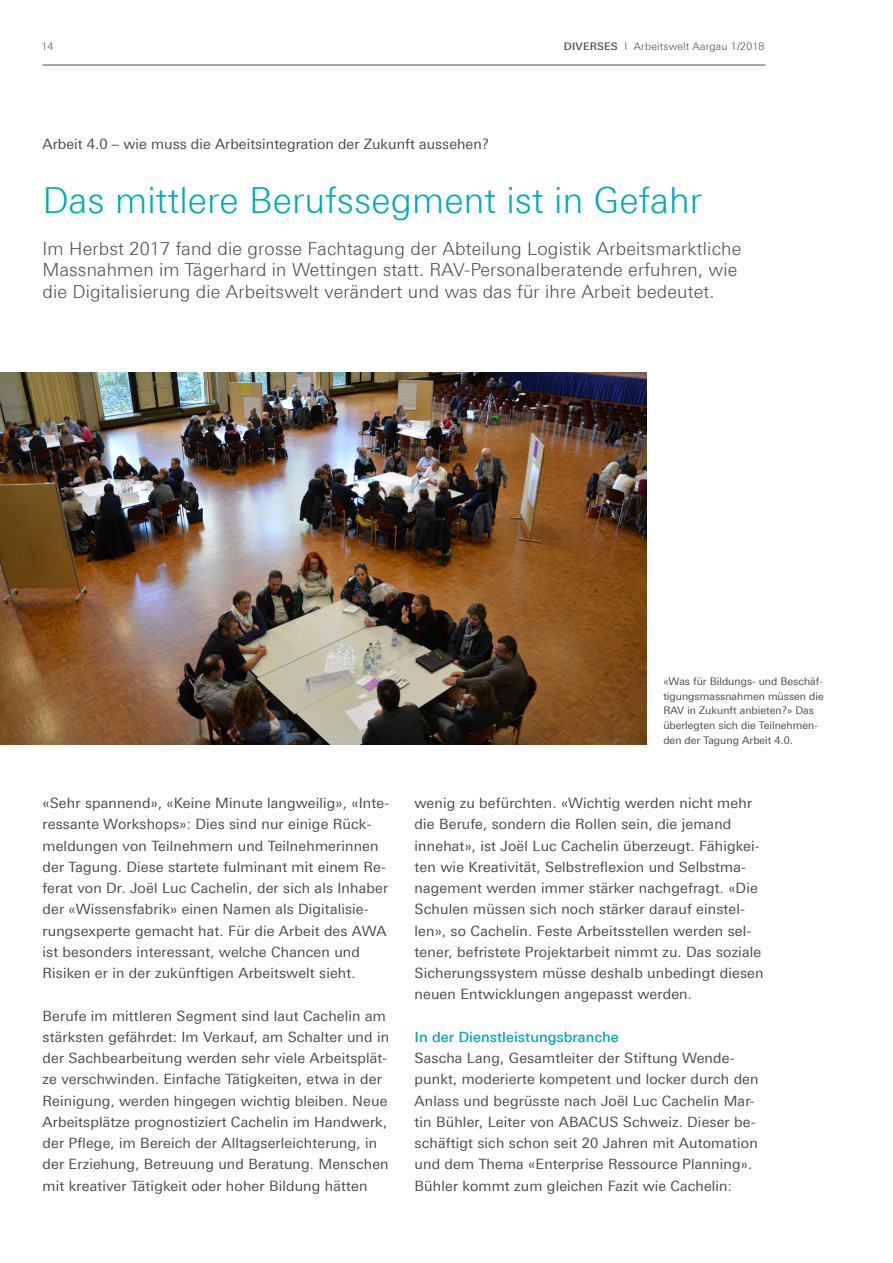
<style>
.page{position:relative;width:893px;height:1263px;background:#fff}
.page>*{position:absolute;margin:0;border:0;box-sizing:border-box;transform-origin:0 0}
.Artikelüberschrift{font:300 36px "Linotype Univers 330";letter-spacing:.005em;color:#00aab3}
.Lead{font:300 18px/21.3px "Linotype Univers 330";letter-spacing:.01em;color:#4b4c4d}
.Lauftext{font:14.25px/21.3px "Linotype Univers 430";letter-spacing:.01em;color:#4b4c4d}
.Einstieg_Überschift{font:14.25px "Linotype Univers 430";letter-spacing:.005em;color:#4b4c4d}
.Lauftext_Untertitel{font:500 14.25px "Linotype Univers 530";color:#00aab3}
.Bildbeschreibung_lin{font:10.5px/14.9px "Linotype Univers 430";color:#4b4c4d}
.t1{font:300 10.5px "Linotype Univers 330";letter-spacing:.02em;color:#4b4c4d}
.s1{font-family:"Linotype Univers 530";font-weight:500}
</style>
<div class="page">
<img style="left:0;top:372px;width:646px;height:372px">
<hr style="left:43px;top:65px;width:722px;height:1px;background:#4b4c4d">
<p class="t1" style="left:42px;top:40px;width:13px">14</p>
<p class="t1" style="left:564px;top:40px;width:202px"><span class="s1">DIVERSES</span> I Arbeitswelt Aargau 1/2018</p>
<p class="Einstieg_Überschift" style="left:43px;top:136px;width:448px">Arbeit 4.0 – wie muss die Arbeitsintegration der Zukunft aussehen?</p>
<p class="Artikelüberschrift" style="left:43px;top:179px;width:661px">Das mittlere Berufssegment ist in Gefahr</p>
<p class="Lead" style="left:43px;top:238px;width:700px">Im Herbst 2017 fand die grosse Fachtagung der Abteilung Logistik Arbeitsmarktliche<br>Massnahmen im Tägerhard in Wettingen statt. RAV-Personalberatende erfuhren, wie die Digitalisierung die Arbeitswelt verändert und was das für ihre Arbeit bedeutet.</p>
<p class="Lauftext" style="left:43px;top:792px;width:348px">«Sehr spannend», «Keine Minute langweilig», «Inte&shy;ressante Workshops»: Dies sind nur einige Rück&shy;meldungen von Teilnehmern und Teilnehmerinnen der Tagung. Diese startete fulminant mit einem Re&shy;ferat von Dr. Joël Luc Cachelin, der sich als Inhaber der «Wissensfabrik» einen Namen als Digitalisie&shy;rungsexperte gemacht hat. Für die Arbeit des AWA ist besonders interessant, welche Chancen und Risiken er in der zukünftigen Arbeitswelt sieht.</p>
<p class="Lauftext" style="left:43px;top:1005px;width:348px">Berufe im mittleren Segment sind laut Cachelin am stärksten gefährdet: Im Verkauf, am Schalter und in der Sachbearbeitung werden sehr viele Arbeitsplät&shy;ze verschwinden. Einfache Tätigkeiten, etwa in der Reinigung, werden hingegen wichtig bleiben. Neue Arbeitsplätze prognostiziert Cachelin im Handwerk, der Pflege, im Bereich der Alltagserleichterung, in der Erziehung, Betreuung und Beratung. Menschen mit kreativer Tätigkeit oder hoher Bildung hätten</p>
<p class="Bildbeschreibung_lin" style="left:663px;top:673px;width:162px">«Was für Bildungs- und Beschäf&shy;tigungsmassnahmen müssen die<br>RAV in Zukunft anbieten?» Das überlegten sich die Teilnehmen&shy;den der Tagung Arbeit 4.0.</p>
<p class="Lauftext" style="left:415px;top:792px;width:350px">wenig zu befürchten. «Wichtig werden nicht mehr die Berufe, sondern die Rollen sein, die jemand innehat», ist Joël Luc Cachelin überzeugt. Fähigkei&shy;ten wie Kreativität, Selbstreflexion und Selbstma&shy;nagement werden immer stärker nachgefragt. «Die Schulen müssen sich noch stärker darauf einstel&shy;len», so Cachelin. Feste Arbeitsstellen werden sel&shy;tener, befristete Projektarbeit nimmt zu. Das soziale Sicherungssystem müsse deshalb unbedingt diesen neuen Entwicklungen angepasst werden.</p>
<p class="Lauftext_Untertitel" style="left:415px;top:1028px;width:206px">In der Dienstleistungsbranche</p>
<p class="Lauftext" style="left:415px;top:1047px;width:346px">Sascha Lang, Gesamtleiter der Stiftung Wende&shy;punkt, moderierte kompetent und locker durch den Anlass und begrüsste nach Joël Luc Cachelin Mar&shy;tin Bühler, Leiter von ABACUS Schweiz. Dieser be&shy;schäftigt sich schon seit 20 Jahren mit Automation und dem Thema «Enterprise Ressource Planning».<br>Bühler kommt zum gleichen Fazit wie Cachelin:</p>
</div>
